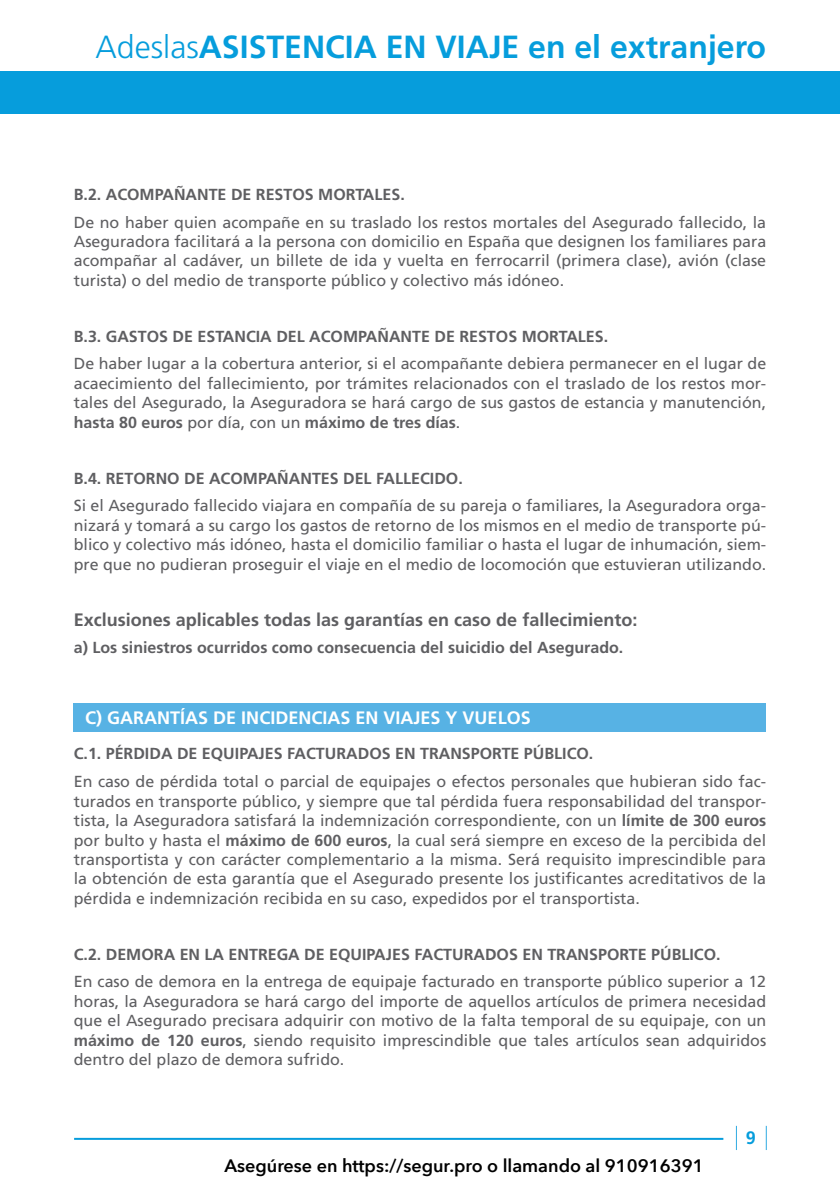
<style>
.page{position:relative;width:840px;height:1191px;background:#fff}
.page>*{position:absolute;margin:0;border:0;box-sizing:border-box;transform-origin:0 0}
.t1{font:700 32px "Frutiger";color:#069ddc}
.t2{font:700 18px "Frutiger";color:#5f5f62}
.t3{font:600 18px "Avenir Next";color:#000}
.t4{font:700 18px "Frutiger";color:#fff}
.t5{font:700 18px "Frutiger";color:#069ddc}
.t6{font:16px/19.4px "Frutiger";color:#5f5f62;text-align:justify}
.t7{font:700 16px "Frutiger";color:#5f5f62}
.s1{font-weight:300}
.s2{font-weight:700}
</style>
<div class="page">
<div style="left:0;top:71px;width:839px;height:43px;background:#069ddc"></div>
<hr style="left:74px;top:1137px;width:649px;height:2px;background:#069ddc">
<svg style="left:765px;top:1126px;width:1px;height:24px"></svg>
<svg style="left:735px;top:1126px;width:1px;height:24px"></svg>
<div style="left:74px;top:703px;width:691px;height:28px;background:#57b2e4"></div>
<h1 class="t1" style="left:95px;top:28px;width:671px"><span class="s1">Adeslas</span>ASISTENCIA EN VIAJE en el extranjero</h1>
<p class="t7" style="left:74px;top:185px;width:332px">B.2. ACOMPAÑANTE DE RESTOS MORTALES.</p>
<p class="t6" style="left:74px;top:212px;width:693px">De no haber quien acompañe en su traslado los restos mortales del Asegurado fallecido, la Aseguradora facilitará a la persona con domicilio en España que designen los familiares para acompañar al cadáver, un billete de ida y vuelta en ferrocarril (primera clase), avión (clase turista) o del medio de transporte público y colectivo más idóneo.</p>
<p class="t7" style="left:74px;top:326px;width:535px">B.3. GASTOS DE ESTANCIA DEL ACOMPAÑANTE DE RESTOS MORTALES.</p>
<p class="t6" style="left:74px;top:354px;width:693px">De haber lugar a la cobertura anterior, si el acompañante debiera permanecer en el lugar de acaecimiento del fallecimiento, por trámites relacionados con el traslado de los restos mor&shy;tales del Asegurado, la Aseguradora se hará cargo de sus gastos de estancia y manutención, <span class="s2">hasta 80 euros</span> por día, con un <span class="s2">máximo de tres días</span>.</p>
<p class="t7" style="left:74px;top:468px;width:390px">B.4. RETORNO DE ACOMPAÑANTES DEL FALLECIDO.</p>
<p class="t6" style="left:74px;top:496px;width:693px">Si el Asegurado fallecido viajara en compañía de su pareja o familiares, la Aseguradora orga&shy;nizará y tomará a su cargo los gastos de retorno de los mismos en el medio de transporte pú&shy;blico y colectivo más idóneo, hasta el domicilio familiar o hasta el lugar de inhumación, siem&shy;pre que no pudieran proseguir el viaje en el medio de locomoción que estuvieran utilizando.</p>
<p class="t2" style="left:74px;top:608px;width:565px">Exclusiones aplicables todas las garantías en caso de fallecimiento:</p>
<p class="t7" style="left:74px;top:638px;width:551px">a) Los siniestros ocurridos como consecuencia del suicidio del Asegurado.</p>
<p class="t4" style="left:85px;top:707px;width:447px">C) GARANTÍAS DE INCIDENCIAS EN VIAJES Y VUELOS</p>
<p class="t7" style="left:74px;top:744px;width:521px">C.1. PÉRDIDA DE EQUIPAJES FACTURADOS EN TRANSPORTE PÚBLICO.</p>
<p class="t6" style="left:74px;top:772px;width:693px">En caso de pérdida total o parcial de equipajes o efectos personales que hubieran sido fac&shy;turados en transporte público, y siempre que tal pérdida fuera responsabilidad del transpor&shy;tista, la Aseguradora satisfará la indemnización correspondiente, con un <span class="s2">límite de 300 euros </span>por bulto y hasta el <span class="s2">máximo de 600 euros</span>, la cual será siempre en exceso de la percibida del transportista y con carácter complementario a la misma. Será requisito imprescindible para la obtención de esta garantía que el Asegurado presente los justificantes acreditativos de la pérdida e indemnización recibida en su caso, expedidos por el transportista.</p>
<p class="t7" style="left:74px;top:944px;width:648px">C.2. DEMORA EN LA ENTREGA DE EQUIPAJES FACTURADOS EN TRANSPORTE PÚBLICO.</p>
<p class="t6" style="left:74px;top:972px;width:693px">En caso de demora en la entrega de equipaje facturado en transporte público superior a 12 horas, la Aseguradora se hará cargo del importe de aquellos artículos de primera necesidad que el Asegurado precisara adquirir con motivo de la falta temporal de su equipaje, con un <span class="s2">máximo de 120 euros</span>, siendo requisito imprescindible que tales artículos sean adquiridos dentro del plazo de demora sufrido.</p>
<p class="t3" style="left:224px;top:1153px;width:480px">Asegúrese en https://segur.pro o llamando al 910916391</p>
<p class="t5" style="left:745px;top:1127px;width:12px">9</p>
</div>
